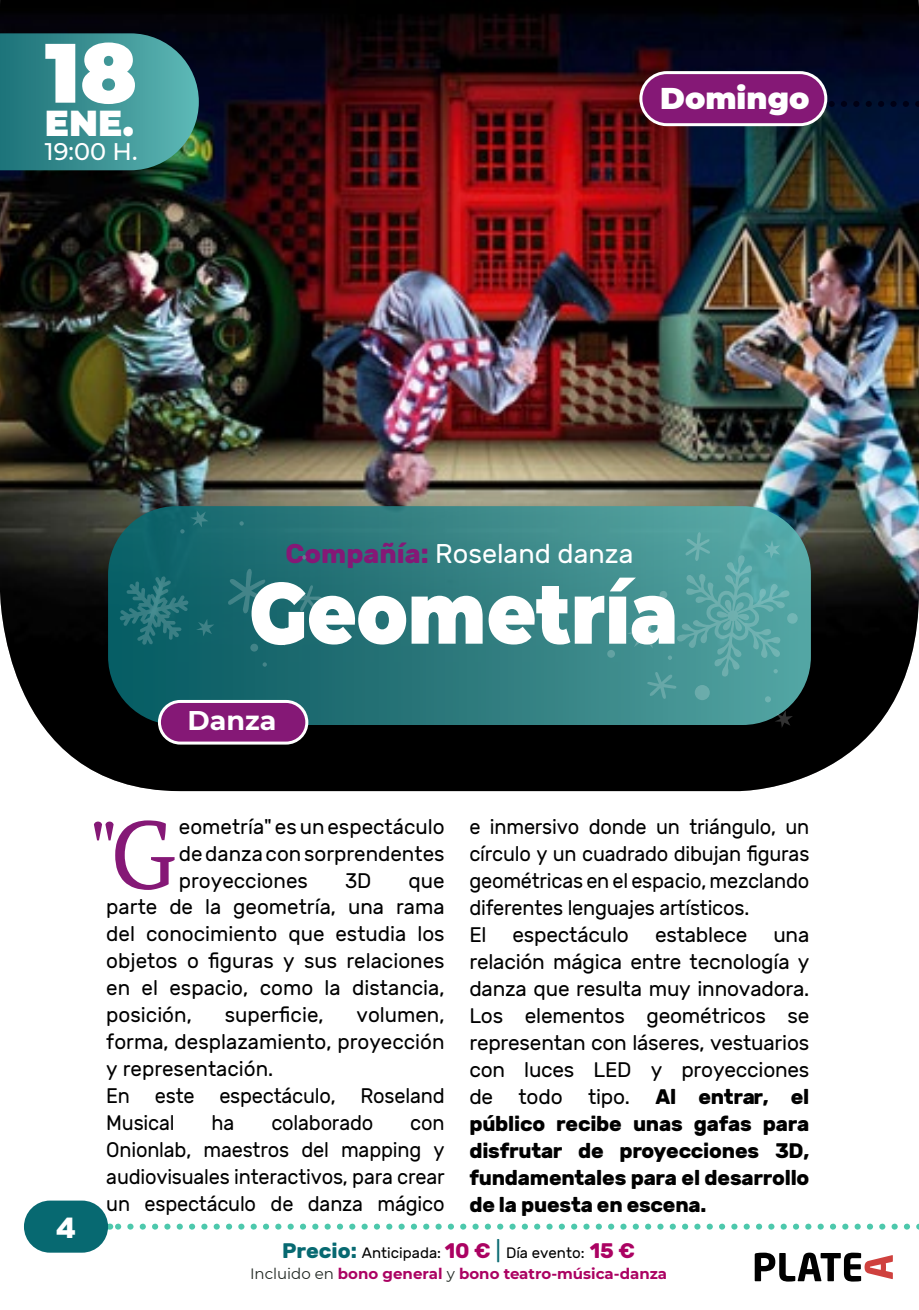
<style>
.page{position:relative;width:919px;height:1310px;background:#fff}
.page>*{position:absolute;margin:0;border:0;box-sizing:border-box;transform-origin:0 0}
.t1{font:96px "PT Serif";color:#851876}
.t2{font:900 86.1px "Montserrat";color:#fff;scale:.88 1}
.t3{font:900 84px "Montserrat";color:#fff}
.t4{font:900 36px "Montserrat";color:#fff}
.t5{font:900 30px "Montserrat";color:#fff}
.t6{font:700 30px "Muller Trial Extra";color:#fff}
.t7{font:27px "Rubik";color:#fff}
.t8{font:700 27px "Montserrat";color:#fff}
.t9{font:500 24px "Montserrat";color:#fff}
.t10{font:21px/27px "Rubik";letter-spacing:-.01em;color:#000;text-align:justify;scale:.95 1}
.t11{font:21px/27px "Rubik";letter-spacing:-.01em;color:#000;text-align:justify}
.t12{font:700 15px "Montserrat";color:#ab0262}
.t13{font:15px "Rubik";color:#000}
.s1{font-weight:700;color:#851876}
.s2{font-weight:700}
.s3{font-weight:700;font-size:21px;color:#076971}
.s4{font-weight:700;font-size:21px;color:#ab0262}
.s5{font-size:21px;color:#076971}
.s6{font-weight:400;color:#202722}
</style>
<div class="page">
<img style="left:0;top:0;width:918px;height:791px">
<svg style="left:109px;top:1223px;width:810px;height:6px"></svg>
<div style="left:108px;top:506px;width:702px;height:219px;background:linear-gradient(to right,#085860,#59a8a5);border-radius:68px"></div>
<div style="left:159px;top:701px;width:148px;height:42px;background:#851876;border-radius:21px"></div>
<div style="left:158px;top:700px;width:150px;height:44px;border:3px solid #fff;border-radius:21px"></div>
<div style="left:24px;top:1200px;width:84px;height:52px;background:#076971;border-radius:26px"></div>
<svg style="left:0;top:33px;width:199px;height:137px;background:#388a8b"></svg>
<svg style="left:227px;top:569px;width:40px;height:45px;background:#246f75"></svg>
<svg style="left:119px;top:576px;width:70px;height:69px;background:#1c6c72"></svg>
<svg style="left:774px;top:710px;width:18px;height:18px"></svg>
<svg style="left:196px;top:619px;width:18px;height:17px"></svg>
<svg style="left:190px;top:510px;width:18px;height:17px"></svg>
<svg style="left:277px;top:626px;width:17px;height:20px"></svg>
<div style="left:764px;top:696px;width:7px;height:6px;background:#71b3b2;border-radius:50%"></div>
<div style="left:787px;top:613px;width:10px;height:11px;background:#73b6b5;border-radius:50%"></div>
<div style="left:607px;top:650px;width:8px;height:8px;background:#63a2a2;border-radius:50%"></div>
<div style="left:250px;top:644px;width:8px;height:7px;background:#428388;border-radius:50%"></div>
<svg style="left:262px;top:662px;width:5px;height:5px"></svg>
<svg style="left:612px;top:609px;width:4px;height:5px"></svg>
<svg style="left:239px;top:521px;width:5px;height:4px"></svg>
<svg style="left:627px;top:532px;width:163px;height:167px;background:#509e9d"></svg>
<svg style="left:302px;top:555px;width:4px;height:4px"></svg>
<svg style="left:286px;top:582px;width:36px;height:29px"></svg>
<svg style="left:180px;top:529px;width:4px;height:4px"></svg>
<svg style="left:826px;top:101px;width:93px;height:6px"></svg>
<div style="left:640px;top:73px;width:185px;height:52px;background:#851876;border-radius:26px"></div>
<div style="left:639px;top:71px;width:188px;height:55px;border:3px solid #fff;border-radius:26px"></div>
<svg style="left:754px;top:1252px;width:138px;height:29px"></svg>
<h3 class="t3" style="left:45px;top:10px;width:94px">18</h3>
<h3 class="t4" style="left:45px;top:96px;width:90px">ENE.</h3>
<p class="t9" style="left:45px;top:134px;width:94px">19:00 H.</p>
<h3 class="t5" style="left:660px;top:76px;width:151px">Domingo</h3>
<h3 class="t5" style="left:689px;top:76px;width:102px">Sábad</h3>
<p class="t7" style="left:285px;top:539px;width:349px"><span class="s1">Compañía:</span> Roseland danza</p>
<h2 class="t2" style="left:249px;top:548px;width:488px">Geometría</h2>
<p class="t8" style="left:187px;top:701px;width:90px">Danza</p>
<h3 class="t6" style="left:56px;top:1210px;width:21px">4</h3>
<p class="t11" style="left:179px;top:814px;width:267px">eometría" es un espectáculo de danza con sorprendentes proyecciones</p>
<h1 class="t1" style="left:85px;top:792px;width:92px">"G</h1>
<p class="t11" style="left:345px;top:868px;width:28px">3D</p>
<p class="t11" style="left:106px;top:868px;width:340px;text-indent:302px">que parte de la geometría, una rama del conocimiento que estudia los objetos o figuras y sus relaciones en el espacio, como la distancia, posición,</p>
<p class="t11" style="left:225px;top:1002px;width:100px">superficie,</p>
<p class="t11" style="left:106px;top:1002px;width:340px;text-align:left;text-indent:250px">volumen, forma, desplazamiento, proyección y representación.<br>En este espectáculo, Roseland<br>Musical</p>
<p class="t10" style="left:211px;top:1110px;width:26px">ha</p>
<p class="t10" style="left:271px;top:1110px;width:109px">colaborado</p>
<p class="t10" style="left:106px;top:1110px;width:357px;text-indent:304px">con Onionlab, maestros del mapping y audiovisuales interactivos, para crear un espectáculo de danza mágico</p>
<p class="t10" style="left:469px;top:814px;width:359px;text-align:left">e inmersivo donde un triángulo, un círculo y un cuadrado dibujan figuras geométricas en el espacio, mezclando diferentes lenguajes artísticos.<br>El espectáculo establece una relación mágica entre tecnología y danza que resulta muy innovadora.<br>Los elementos geométricos se representan con láseres, vestuarios con luces LED y proyecciones de todo tipo. <span class="s2">Al entrar, el público recibe unas gafas para disfrutar de proyecciones 3D, fundamentales para el desarrollo de la puesta en escena.</span></p>
<p class="t13" style="left:282px;top:1244px;width:354px"><span class="s3">Precio:</span> Anticipada: <span class="s4">10 €</span> <span class="s5">|</span> Día evento: <span class="s4">15 €</span></p>
<p class="t12" style="left:250px;top:1263px;width:418px"><span class="s6">Incluido en</span> bono general <span class="s6">y</span> bono teatro-música-danza</p>
</div>
